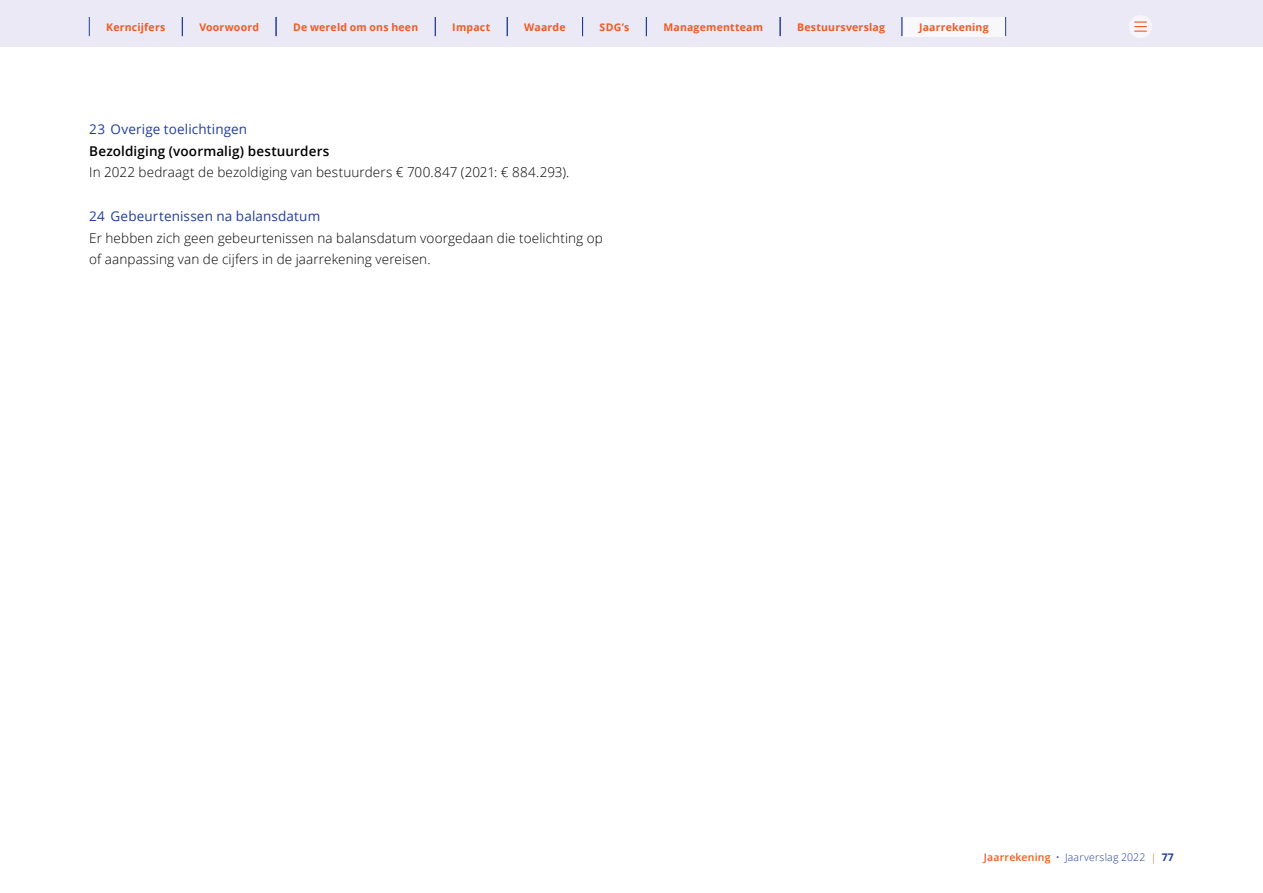
<style>
.page{position:relative;width:1263px;height:893px;background:#fff}
.page>*{position:absolute;margin:0;border:0;box-sizing:border-box;transform-origin:0 0}
.t1{font:300 13.5px/21.8px "Open Sans";letter-spacing:.01em;color:#000}
.t2{font:13.5px "Open Sans";letter-spacing:.01em;color:#213f99}
.t3{font:600 13.5px "Open Sans";letter-spacing:.01em;color:#000}
.t4{font:700 10.5px "Open Sans";letter-spacing:.02em;color:#f05a22}
.t5{font:300 10.5px "Open Sans";letter-spacing:.02em;color:#213f99}
.s1{font-weight:600;color:#f05a22}
.s2{color:#f05a22}
.s3{font-weight:700}
</style>
<div class="page">
<div style="left:0;top:0;width:1263px;height:47px;background:#eae9f5"></div>
<div style="left:1129px;top:15px;width:23px;height:23px;background:#f6f5fb;border-radius:50%"></div>
<svg style="left:1135px;top:21px;width:11px;height:11px"></svg>
<svg style="left:89px;top:17px;width:1px;height:19px"></svg>
<svg style="left:182px;top:17px;width:1px;height:19px"></svg>
<svg style="left:276px;top:17px;width:1px;height:19px"></svg>
<div style="left:902px;top:17px;width:104px;height:19px;background:#f8f8fc"></div>
<svg style="left:902px;top:17px;width:1px;height:19px"></svg>
<svg style="left:1005px;top:17px;width:1px;height:19px"></svg>
<svg style="left:780px;top:17px;width:1px;height:19px"></svg>
<svg style="left:435px;top:17px;width:1px;height:19px"></svg>
<svg style="left:507px;top:17px;width:1px;height:19px"></svg>
<svg style="left:582px;top:17px;width:1px;height:19px"></svg>
<svg style="left:646px;top:17px;width:1px;height:19px"></svg>
<p class="t4" style="left:106px;top:19px;width:61px">Kerncijfers</p>
<p class="t4" style="left:199px;top:19px;width:61px">Voorwoord</p>
<p class="t4" style="left:293px;top:19px;width:127px">De wereld om ons heen</p>
<p class="t4" style="left:452px;top:19px;width:39px">Impact</p>
<p class="t4" style="left:524px;top:19px;width:43px">Waarde</p>
<p class="t4" style="left:600px;top:19px;width:31px">SDG’s</p>
<p class="t4" style="left:663px;top:19px;width:101px">Managementteam</p>
<p class="t4" style="left:797px;top:19px;width:89px">Bestuursverslag</p>
<p class="t4" style="left:919px;top:19px;width:71px">Jaarrekening</p>
<p class="t2" style="left:89px;top:120px;width:159px">23 Overige toelichtingen</p>
<p class="t3" style="left:89px;top:141px;width:242px">Bezoldiging (voormalig) bestuurders</p>
<p class="t1" style="left:89px;top:161px;width:482px">In 2022 bedraagt de bezoldiging van bestuurders € 700.847 (2021: € 884.293).</p>
<p class="t2" style="left:89px;top:207px;width:232px">24 Gebeurtenissen na balansdatum</p>
<p class="t1" style="left:89px;top:226px;width:515px">Er hebben zich geen gebeurtenissen na balansdatum voorgedaan die toelichting op of aanpassing van de cijfers in de jaarrekening vereisen.</p>
<p class="t5" style="left:984px;top:850px;width:191px"><span class="s1">Jaarrekening</span> • Jaarverslag 2022 <span class="s2">|</span> <span class="s3">77</span></p>
</div>
